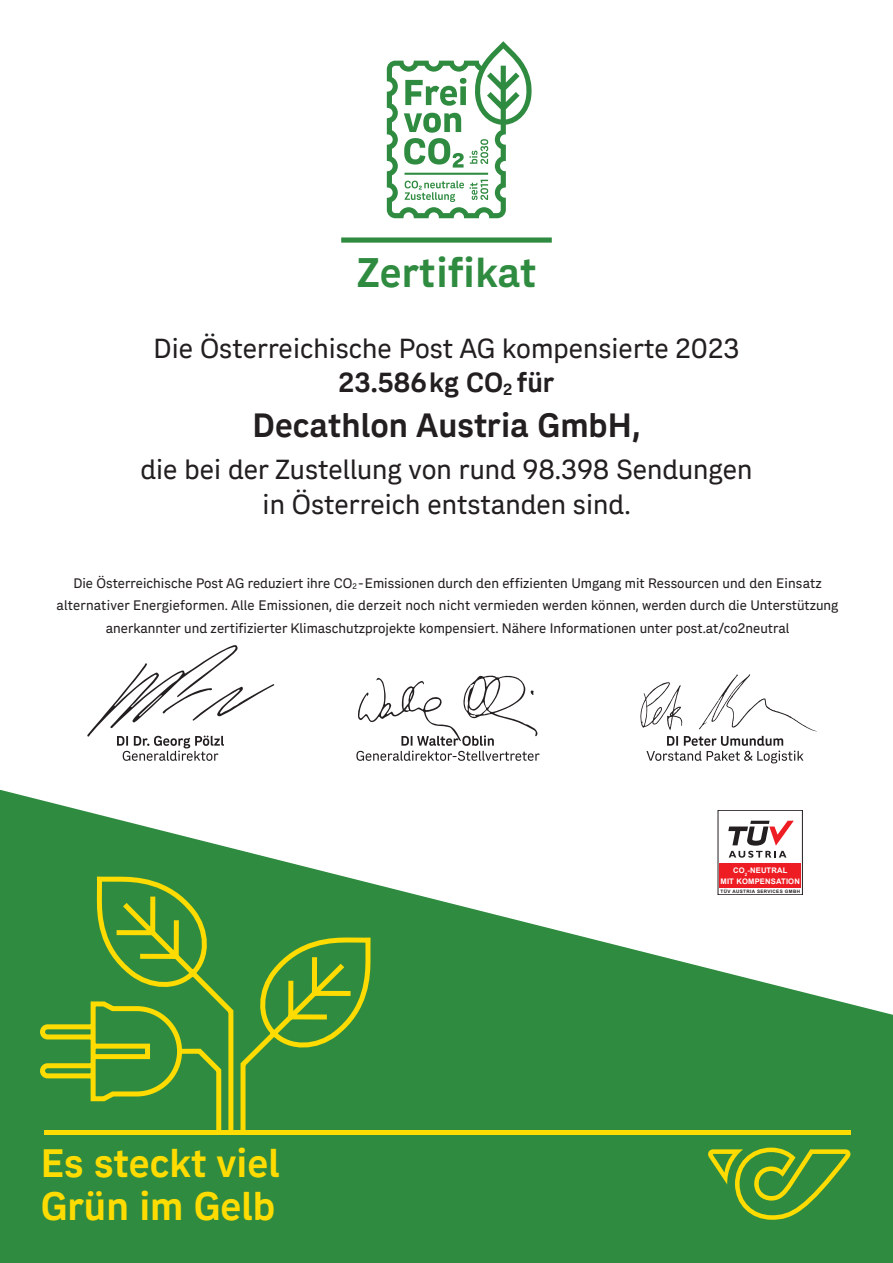
<style>
.page{position:relative;width:893px;height:1263px;background:#fff}
.page>*{position:absolute;margin:0;border:0;box-sizing:border-box;transform-origin:0 0}
.t1{font:700 40.5px "Post Sans";color:#2f8b40}
.t2{font:700 38.85px/42.8px "Post Sans";color:#ffdc01}
.t3{font:700 33px "Post Sans";color:#231f20}
.t4{font:27px/34.5px "Post Sans";color:#231f20;text-align:center}
.t5{font:13.5px/22.5px "Post Sans";color:#231f20;text-align:center}
.t6{font:700 7.65px/10.2px "Arial";letter-spacing:.02em;color:#fff;text-align:center}
.t7{font:700 4.65px "Arial";letter-spacing:.08em;color:#231f20}
.s1{font-weight:700}
</style>
<div class="page">
<svg style="left:0;top:790px;width:893px;height:473px;fill:#2f8b40"></svg>
<div style="left:44px;top:1129px;width:806px;height:5px;background:#ffdc01"></div>
<svg style="left:708px;top:1147px;width:142px;height:73px;background:#5c9c32"></svg>
<svg style="left:38px;top:790px;width:335px;height:346px"></svg>
<svg style="left:386px;top:41px;width:146px;height:178px"></svg>
<div style="left:341px;top:237px;width:211px;height:6px;background:#2f8b40"></div>
<div style="left:718px;top:810px;width:85px;height:85px;background:#fff"></div>
<div style="left:718px;top:810px;width:85px;height:85px;border:1px solid #231f20"></div>
<div style="left:720px;top:863px;width:81px;height:25px;background:#ee1d23"></div>
<svg style="left:728px;top:821px;width:66px;height:37px"></svg>
<svg style="left:87px;top:645px;width:188px;height:116px"></svg>
<svg style="left:356px;top:675px;width:184px;height:86px"></svg>
<svg style="left:640px;top:674px;width:177px;height:89px"></svg>
<h1 class="t1" style="left:357px;top:247px;width:181px">Zertifikat</h1>
<h3 class="t4" style="left:154px;top:331px;width:587px">Die Österreichische Post AG kompensierte 2023<br><span class="s1">23.586 kg CO</span><sub>2</sub> <span class="s1">für</span></h3>
<h3 class="t3" style="left:253px;top:405px;width:389px">Decathlon Austria GmbH,</h3>
<h3 class="t4" style="left:141px;top:452px;width:613px">die bei der Zustellung von rund 98.398 Sendungen in Österreich entstanden sind.</h3>
<p class="t5" style="left:57px;top:572px;width:783px">Die Österreichische Post AG reduziert ihre CO<sub>2</sub> - Emissionen durch den effizienten Umgang mit Ressourcen und den Einsatz alternativer Energieformen. Alle Emissionen, die derzeit noch nicht vermieden werden können, werden durch die Unterstützung anerkannter und zertifizierter Klimaschutzprojekte kompensiert. Nähere Informationen unter post.at/co2neutral</p>
<h2 class="t2" style="left:41px;top:1141px;width:240px">Es steckt viel<br>Grün im Gelb</h2>
<p class="t6" style="left:720px;top:866px;width:81px">CO<sub>2</sub>-NEUTRAL<br>MIT KOMPENSATION</p>
<p class="t7" style="left:721px;top:888px;width:81px">TÜV AUSTRIA SERVICES GMBH</p>
</div>
